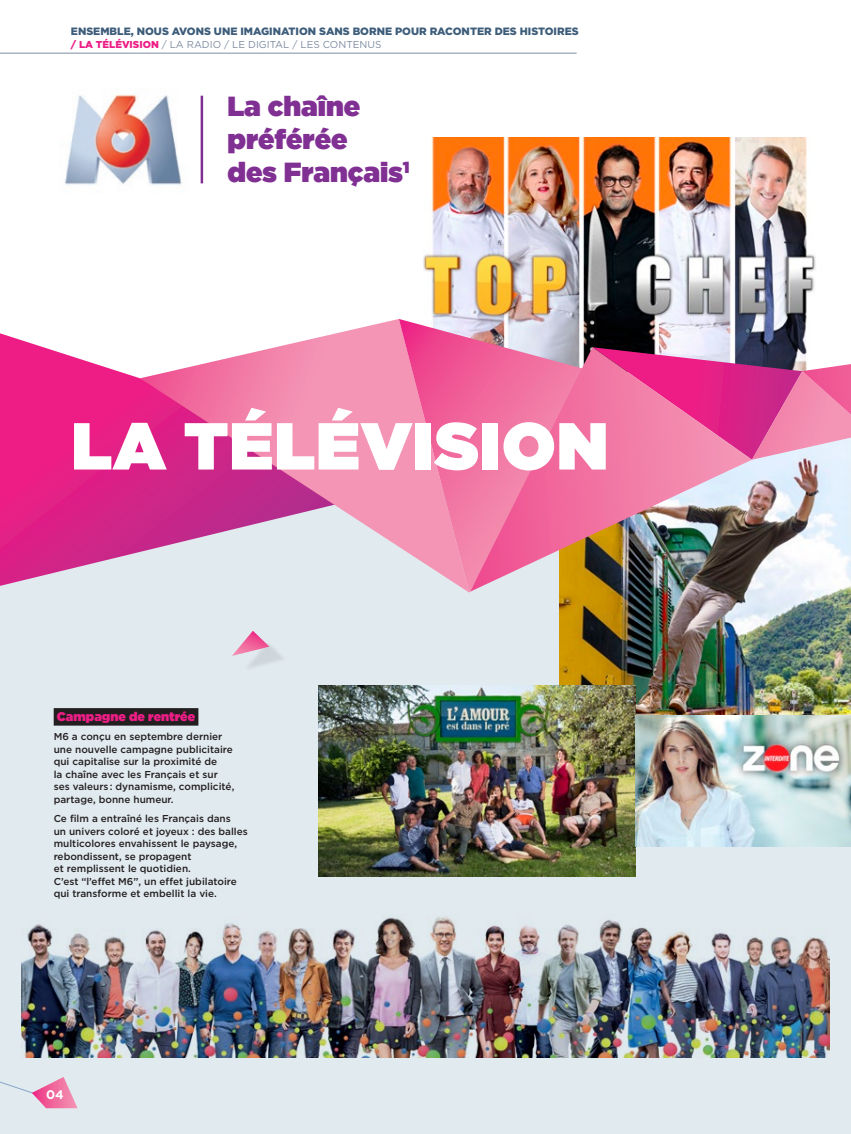
<style>
.page{position:relative;width:851px;height:1134px;background:#fff}
.page>*{position:absolute;margin:0;border:0;box-sizing:border-box;transform-origin:0 0}
.t1{font:66.25px "Gotham Ultra";letter-spacing:.015em;color:#fff}
.t2{font:27.5px/33px "Gotham Ultra";color:#802f92}
.t3{font:12.5px "Gotham Ultra";color:#ed1d85}
.t4{font:700 12.5px "Gotham";color:#fff}
.t5{font:900 10.62px "Gotham";color:#3d5d7a}
.t6{font:500 10px/12.5px "Gotham";color:#231f20}
.t7{font:10px "Gotham";color:#7f8ca1}
.s1{font-weight:900;color:#ed1d85}
</style>
<div class="page">
<div style="left:0;top:487px;width:850px;height:647px;background:#e1eaef"></div>
<img style="left:559px;top:460px;width:291px;height:255px">
<img style="left:318px;top:685px;width:317px;height:191px">
<img style="left:635px;top:715px;width:215px;height:131px">
<img style="left:423px;top:138px;width:393px;height:209px">
<img style="left:22px;top:916px;width:807px;height:141px">
<svg style="left:0;top:333px;width:140px;height:253px"></svg>
<svg style="left:140px;top:319px;width:259px;height:233px"></svg>
<svg style="left:399px;top:319px;width:193px;height:274px;background:#e98cb1"></svg>
<img style="left:470px;top:347px;width:281px;height:245px">
<div style="left:243px;top:640px;width:44px;height:31px;background:#231f20;opacity:.1"></div>
<svg style="left:232px;top:631px;width:37px;height:25px"></svg>
<img style="left:64px;top:94px;width:118px;height:91px">
<hr style="left:200px;top:96px;width:3px;height:87px;background:#802f92">
<div style="left:54px;top:708px;width:144px;height:18px;background:#231f20"></div>
<svg style="left:592px;top:347px;width:258px;height:113px;background:#e068a0"></svg>
<hr style="left:0;top:53px;width:576px;height:1px;background:#7f8ca1">
<svg style="left:0;top:1077px;width:78px;height:31px"></svg>
<p class="t5" style="left:71px;top:25px;width:509px">ENSEMBLE, NOUS AVONS UNE IMAGINATION SANS BORNE POUR RACONTER DES HISTOIRES</p>
<p class="t7" style="left:71px;top:39px;width:312px"><span class="s1">/ LA TÉLÉVISION</span> / LA RADIO / LE DIGITAL / LES CONTENUS</p>
<p class="t2" style="left:227px;top:89px;width:184px">La chaîne préférée<br>des Français<sup>1</sup></p>
<p class="t1" style="left:71px;top:408px;width:538px">LA TÉLÉVISION</p>
<p class="t3" style="left:57px;top:709px;width:140px">Campagne de rentrée</p>
<p class="t6" style="left:54px;top:730px;width:182px">M6 a conçu en septembre dernier une nouvelle campagne publicitaire qui capitalise sur la proximité de<br>la chaîne avec les Français et sur ses valeurs : dynamisme, complicité, partage, bonne humeur.</p>
<p class="t6" style="left:54px;top:812px;width:196px">Ce film a entraîné les Français dans<br>un univers coloré et joyeux : des balles multicolores envahissent le paysage, rebondissent, se propagent<br>et remplissent le quotidien.<br>C’est “l’effet M6”, un effet jubilatoire qui transforme et embellit la vie.</p>
<p class="t4" style="left:46px;top:1087px;width:19px">04</p>
</div>
